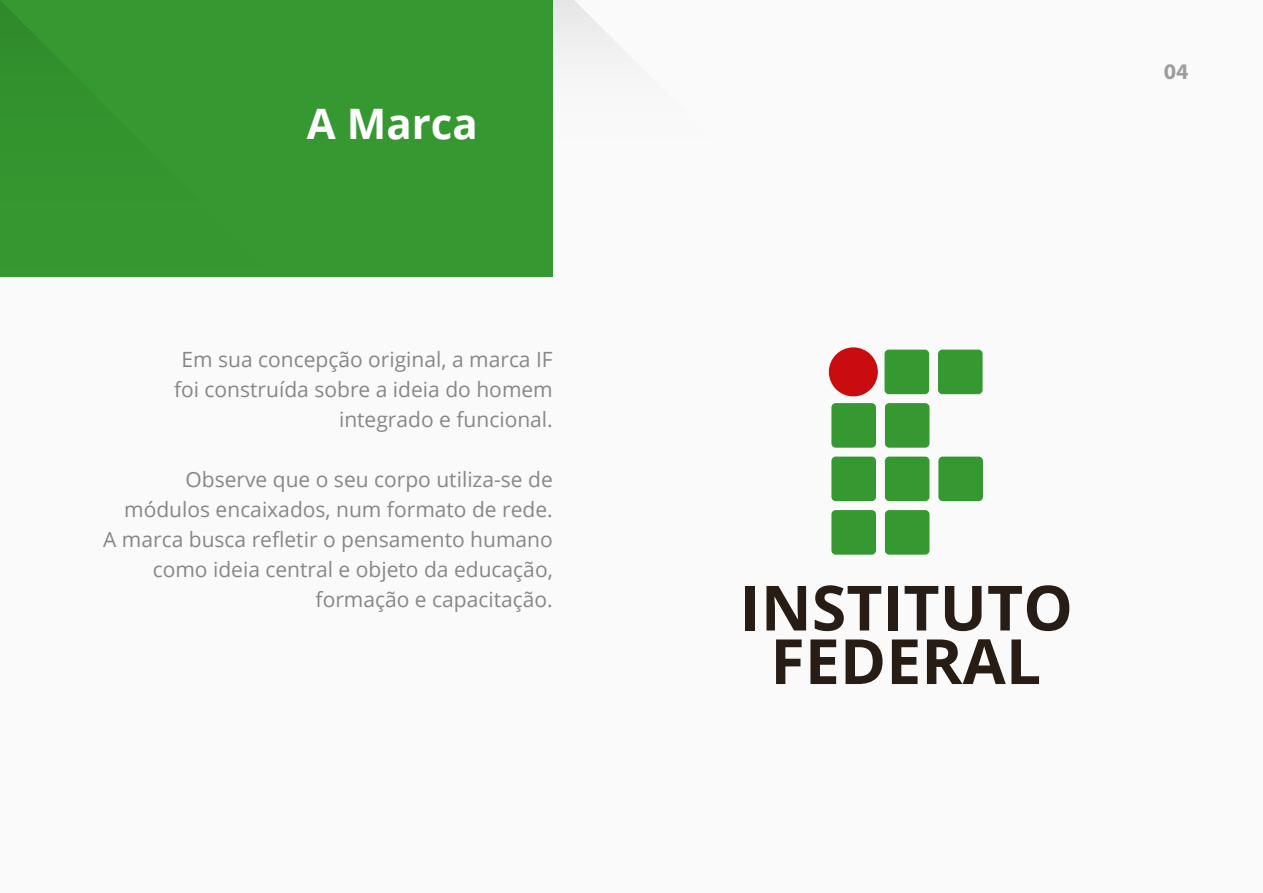
<style>
.page{position:relative;width:1263px;height:893px;background:#fafafa}
.page>*{position:absolute;margin:0;border:0;box-sizing:border-box;transform-origin:0 0}
.t1{font:700 42px "Open Sans";color:#fff}
.t2{font:700 22.35px "Myriad Pro";color:#9d9d9c}
.t3{font:21px/30px "Open Sans";color:#878787;text-align:right}
</style>
<div class="page">
<div style="left:0;top:0;width:553px;height:276px;background:#359830"></div>
<svg style="left:553px;top:0;width:65px;height:45px"></svg>
<svg style="left:0;top:1px;width:44px;height:45px"></svg>
<div style="left:829px;top:347px;width:49px;height:49px;background:#c90c0f;border-radius:50%"></div>
<div style="left:884px;top:350px;width:45px;height:44px;background:#359830;border-radius:4px"></div>
<div style="left:938px;top:350px;width:44px;height:44px;background:#359830;border-radius:4px"></div>
<div style="left:831px;top:403px;width:45px;height:45px;background:#359830;border-radius:4px"></div>
<div style="left:885px;top:403px;width:44px;height:45px;background:#359830;border-radius:4px"></div>
<div style="left:831px;top:457px;width:45px;height:44px;background:#359830;border-radius:4px"></div>
<div style="left:885px;top:457px;width:44px;height:44px;background:#359830;border-radius:4px"></div>
<div style="left:938px;top:457px;width:45px;height:44px;background:#359830;border-radius:4px"></div>
<div style="left:831px;top:510px;width:45px;height:45px;background:#359830;border-radius:4px"></div>
<div style="left:885px;top:510px;width:44px;height:45px;background:#359830;border-radius:4px"></div>
<div style="left:746px;top:586px;width:9px;height:44px;background:#281d15"></div>
<svg style="left:766px;top:586px;width:40px;height:44px"></svg>
<svg style="left:815px;top:585px;width:66px;height:46px"></svg>
<div style="left:888px;top:586px;width:10px;height:44px;background:#281d15"></div>
<svg style="left:905px;top:586px;width:33px;height:44px"></svg>
<svg style="left:945px;top:586px;width:36px;height:45px"></svg>
<svg style="left:988px;top:585px;width:81px;height:46px"></svg>
<svg style="left:776px;top:639px;width:26px;height:45px"></svg>
<svg style="left:810px;top:639px;width:26px;height:45px"></svg>
<svg style="left:845px;top:639px;width:37px;height:45px"></svg>
<svg style="left:892px;top:639px;width:25px;height:45px"></svg>
<svg style="left:927px;top:639px;width:112px;height:45px"></svg>
<h1 class="t1" style="left:307px;top:95px;width:172px">A Marca</h1>
<p class="t3" style="left:174px;top:344px;width:380px">Em sua concepção original, a marca IF foi construída sobre a ideia do homem integrado e funcional.</p>
<p class="t3" style="left:103px;top:464px;width:451px">Observe que o seu corpo utiliza-se de módulos encaixados, num formato de rede.<br>A marca busca refletir o pensamento humano como ideia central e objeto da educação, formação e capacitação.</p>
<p class="t2" style="left:1164px;top:59px;width:26px">04</p>
</div>
